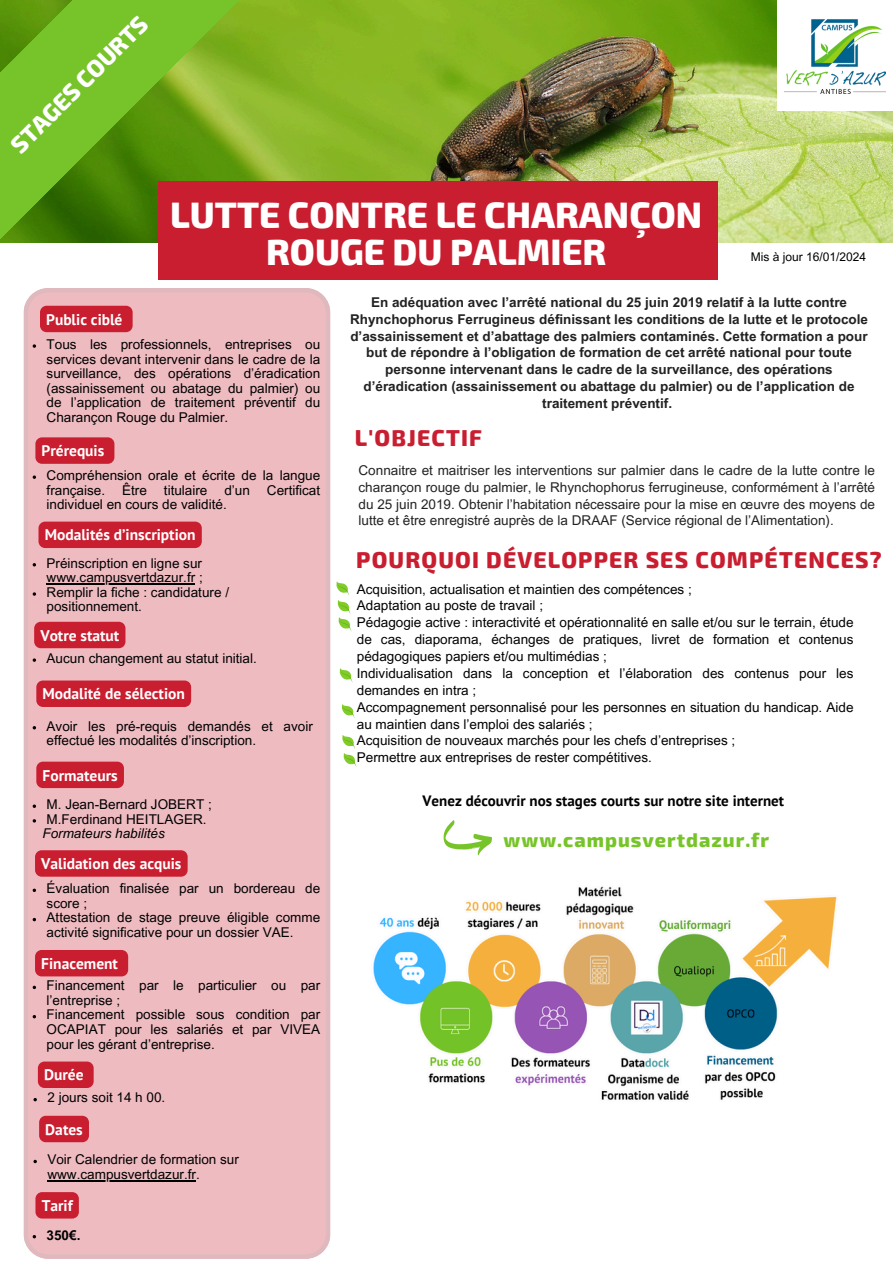
<style>
.page{position:relative;width:894px;height:1264px;background:#fff}
.page>*{position:absolute;margin:0;border:0;box-sizing:border-box;transform-origin:0 0}
.t1{font:800 36px/37.2px "Exo 2";color:#fff;text-align:center}
.t2{font:800 23.4px "Exo 2";color:#fff}
.t3{font:800 22.5px "Exo 2";letter-spacing:.05em;color:#c91e30}
.t4{font:800 19.5px "Exo 2";letter-spacing:.05em;color:#77c42a}
.t5{font:700 15.45px "PT Sans";color:#fff}
.t6{font:700 15px "PT Sans";color:#000}
.t7{font:13.5px/14.7px "Arial MT Pro";color:#000}
.t8{font:700 13.5px/16.8px "Arial MT Pro";color:#222;text-align:center}
.t9{font:13.5px/16.8px "Arial MT Pro";color:#222;text-align:justify}
.t10{font:italic 13.5px "Arial MT Pro";color:#000}
.t11{font:700 13.5px "Arial MT Pro";color:#000}
.t12{font:12px "Arial MT Pro";color:#000}
</style>
<div class="page">
<div style="left:24px;top:288px;width:306px;height:970px;background:#eebbc1"></div>
<img style="left:270px;top:0;width:622px;height:243px">
<div style="left:777px;top:0;width:116px;height:111px;background:#fff"></div>
<img style="left:784px;top:19px;width:101px;height:74px">
<div style="left:159px;top:181px;width:558px;height:99px;background:#c91e30"></div>
<svg style="left:0;top:0;width:270px;height:259px"></svg>
<svg style="left:336px;top:581px;width:15px;height:50px"></svg>
<svg style="left:339px;top:668px;width:13px;height:14px"></svg>
<svg style="left:342px;top:704px;width:13px;height:14px"></svg>
<svg style="left:443px;top:820px;width:48px;height:35px"></svg>
<svg style="left:342px;top:735px;width:14px;height:31px"></svg>
<div style="left:34px;top:621px;width:91px;height:27px;background:#c91e30"></div>
<div style="left:40px;top:306px;width:93px;height:26px;background:#c91e30"></div>
<svg style="left:33px;top:344px;width:3px;height:4px"></svg>
<div style="left:35px;top:437px;width:79px;height:27px;background:#c91e30;border-radius:7px"></div>
<svg style="left:33px;top:475px;width:3px;height:4px"></svg>
<div style="left:38px;top:521px;width:164px;height:27px;background:#c91e30"></div>
<hr style="left:47px;top:583px;width:148px;height:1px;background:#000">
<svg style="left:33px;top:658px;width:3px;height:4px"></svg>
<svg style="left:33px;top:888px;width:3px;height:4px"></svg>
<svg style="left:33px;top:917px;width:3px;height:4px"></svg>
<div style="left:35px;top:950px;width:93px;height:26px;background:#c91e30"></div>
<svg style="left:33px;top:985px;width:3px;height:4px"></svg>
<svg style="left:33px;top:1014px;width:3px;height:4px"></svg>
<div style="left:38px;top:1061px;width:56px;height:26px;background:#c91e30;border-radius:7px"></div>
<svg style="left:35px;top:1192px;width:44px;height:26px"></svg>
<svg style="left:33px;top:1097px;width:4px;height:4px"></svg>
<div style="left:36px;top:680px;width:155px;height:27px;background:#c91e30"></div>
<div style="left:36px;top:761px;width:88px;height:27px;background:#c91e30"></div>
<svg style="left:33px;top:804px;width:3px;height:4px"></svg>
<div style="left:35px;top:850px;width:152px;height:26px;background:#c91e30"></div>
<svg style="left:39px;top:1115px;width:50px;height:27px"></svg>
<svg style="left:33px;top:1159px;width:4px;height:4px"></svg>
<hr style="left:47px;top:1179px;width:149px;height:2px;background:#000">
<svg style="left:33px;top:1234px;width:3px;height:4px"></svg>
<img style="left:373px;top:886px;width:464px;height:214px">
<h4 class="t2" style="left:4px;top:138px;width:184px;rotate:-45deg">STAGES COURTS</h4>
<h4 class="t1" style="left:170px;top:195px;width:533px">LUTTE CONTRE LE CHARANÇON<br>ROUGE DU PALMIER</h4>
<p class="t12" style="left:750px;top:252px;width:117px">Mis à jour 16/01/2024</p>
<p class="t5" style="left:46px;top:309px;width:78px">Public ciblé</p>
<h4 class="t7" style="left:47px;top:338px;width:275px;text-align:justify">Tous les professionnels, entreprises ou services devant intervenir dans le cadre de la surveillance, des opérations d’éradication (assainissement ou abatage du palmier) ou de l’application de traitement préventif du Charançon Rouge du Palmier.</h4>
<p class="t5" style="left:42px;top:440px;width:64px">Prérequis</p>
<p class="t7" style="left:47px;top:469px;width:275px">Compréhension orale et écrite de la langue française.</p>
<p class="t7" style="left:122px;top:484px;width:26px">Être</p>
<p class="t7" style="left:164px;top:484px;width:45px">titulaire</p>
<p class="t7" style="left:224px;top:484px;width:27px">d’un</p>
<p class="t7" style="left:267px;top:484px;width:55px">Certificat</p>
<p class="t7" style="left:47px;top:499px;width:182px">individuel en cours de validité.</p>
<p class="t5" style="left:45px;top:524px;width:152px">Modalités d’inscription</p>
<p class="t7" style="left:47px;top:557px;width:157px">Préinscription en ligne sur</p>
<p class="t7" style="left:47px;top:572px;width:184px">www.campusvertdazur.fr ;<br>Remplir la fiche : candidature /</p>
<p class="t7" style="left:47px;top:601px;width:97px">positionnement.</p>
<h6 class="t7" style="left:47px;top:652px;width:212px">Aucun changement au statut initial.</h6>
<p class="t5" style="left:40px;top:625px;width:80px">Votre statut</p>
<p class="t5" style="left:42px;top:683px;width:144px">Modalité de sélection</p>
<p class="t7" style="left:47px;top:720px;width:268px">Avoir les pré-requis demandés et avoir effectué les modalités d’inscription.</p>
<h4 class="t5" style="left:42px;top:764px;width:77px">Formateurs</h4>
<p class="t7" style="left:47px;top:798px;width:167px">M. Jean-Bernard JOBERT ;</p>
<h4 class="t7" style="left:47px;top:813px;width:161px">M.Ferdinand HEITLAGER.</h4>
<p class="t10" style="left:42px;top:828px;width:124px">Formateurs habilités</p>
<p class="t5" style="left:41px;top:853px;width:142px">Validation des acquis</p>
<p class="t7" style="left:47px;top:882px;width:275px">Évaluation finalisée par un bordereau de score ;</p>
<p class="t7" style="left:47px;top:912px;width:275px">Attestation de stage preuve éligible comme activité significative pour un dossier VAE.</p>
<p class="t5" style="left:41px;top:953px;width:78px">Finacement</p>
<p class="t7" style="left:47px;top:979px;width:275px">Financement par le particulier ou par l’entreprise ;</p>
<p class="t7" style="left:47px;top:1009px;width:275px;text-align:justify">Financement possible sous condition par OCAPIAT pour les salariés et par VIVEA pour les gérant d’entreprise.</p>
<p class="t5" style="left:44px;top:1064px;width:41px">Durée</p>
<p class="t7" style="left:47px;top:1092px;width:119px">2 jours soit 14 h 00.</p>
<p class="t5" style="left:45px;top:1118px;width:39px">Dates</p>
<h4 class="t7" style="left:47px;top:1153px;width:193px">Voir Calendrier de formation sur</h4>
<p class="t7" style="left:47px;top:1168px;width:154px">www.campusvertdazur.fr.</p>
<h5 class="t5" style="left:42px;top:1195px;width:32px">Tarif</h5>
<p class="t11" style="left:47px;top:1229px;width:35px">350€.</p>
<h1 class="t8" style="left:350px;top:295px;width:519px">En adéquation avec l’arrêté national du 25 juin 2019 relatif à la lutte contre Rhynchophorus Ferrugineus définissant les conditions de la lutte et le protocole d’assainissement et d’abattage des palmiers contaminés. Cette formation a pour but de répondre à l’obligation de formation de cet arrêté national pour toute personne intervenant dans le cadre de la surveillance, des opérations d’éradication (assainissement ou abattage du palmier) ou de l’application de traitement préventif.</h1>
<p class="t3" style="left:355px;top:422px;width:129px">L'OBJECTIF</p>
<p class="t9" style="left:358px;top:463px;width:518px">Connaitre et maitriser les interventions sur palmier dans le cadre de la lutte contre le charançon rouge du palmier, le Rhynchophorus ferrugineuse, conformément à l’arrêté du 25 juin 2019. Obtenir l’habitation nécessaire pour la mise en œuvre des moyens de lutte et être enregistré auprès de la DRAAF (Service régional de l’Alimentation).</p>
<p class="t3" style="left:356px;top:545px;width:526px">POURQUOI DÉVELOPPER SES COMPÉTENCES?</p>
<h6 class="t7" style="left:357px;top:582px;width:498px;line-height:16.8px">Acquisition, actualisation et maintien des compétences ;<br>Adaptation au poste de travail ;<br>Pédagogie active : interactivité et opérationnalité en salle et/ou sur le terrain, étude de cas, diaporama, échanges de pratiques, livret de formation et contenus pédagogiques papiers et/ou multimédias ;<br>Individualisation dans la conception et l’élaboration des contenus pour les demandes en intra ;<br>Accompagnement personnalisé pour les personnes en situation du handicap. Aide au maintien dans l’emploi des salariés ;<br>Acquisition de nouveaux marchés pour les chefs d’entreprises ;<br>Permettre aux entreprises de rester compétitives.</h6>
<p class="t6" style="left:422px;top:790px;width:363px">Venez découvrir nos stages courts sur notre site internet</p>
<h6 class="t4" style="left:503px;top:827px;width:267px">www.campusvertdazur.fr</h6>
</div>
